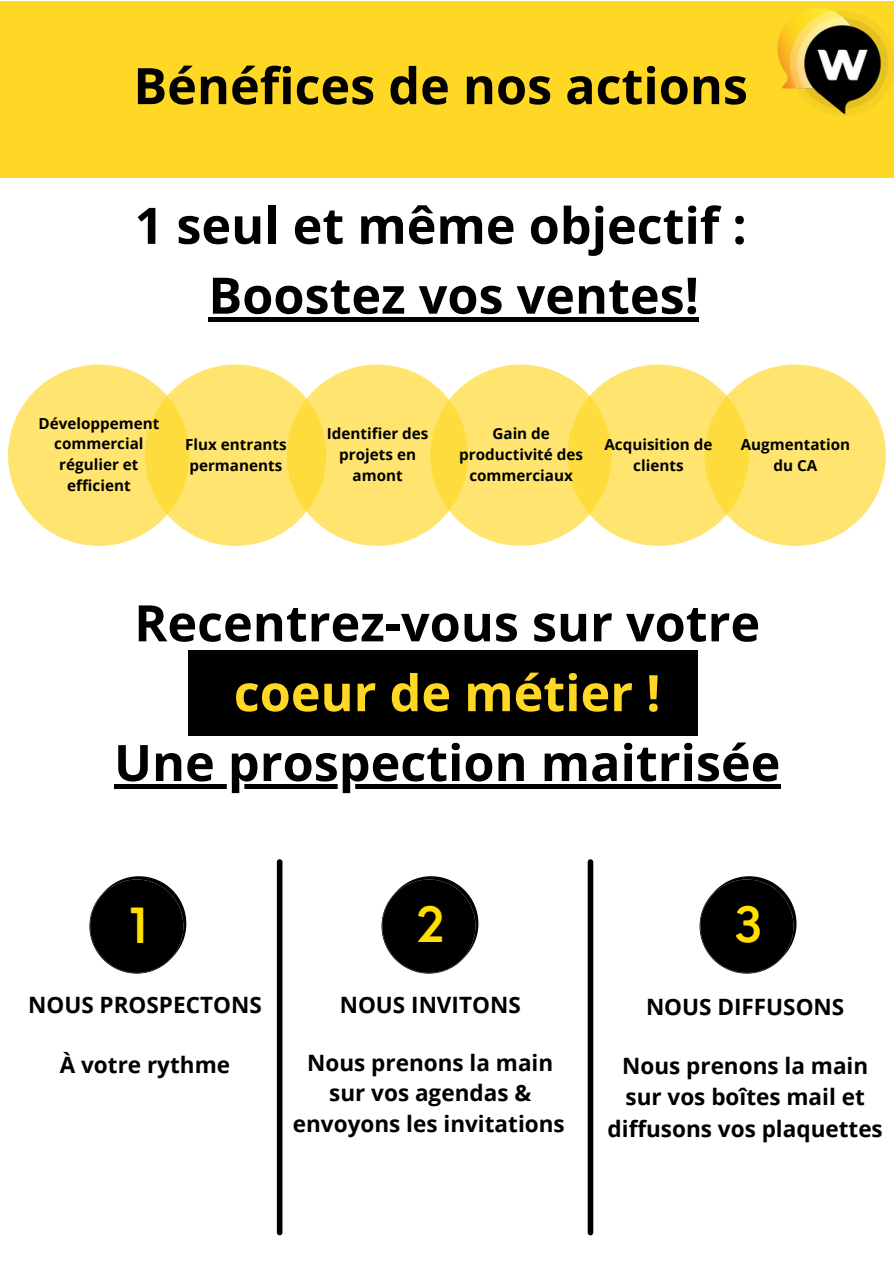
<style>
.page{position:relative;width:894px;height:1264px;background:#fff}
.page>*{position:absolute;margin:0;border:0;box-sizing:border-box;transform-origin:0 0}
.t1{font:700 50.25px/69.8px "Open Sans";color:#000;text-align:center}
.t2{font:600 47.25px "Nourd";color:#ffde00}
.t3{font:700 22.5px/31.5px "Open Sans";color:#000;text-align:center}
.t4{font:700 15.15px/20.5px "Open Sans";color:#000;text-align:center}
.s1{color:#ffd825}
</style>
<div class="page">
<div style="left:0;top:1px;width:893px;height:177px;background:#ffd825"></div>
<div style="left:145px;top:364px;width:181px;height:182px;background:#ffe570;border-radius:50%"></div>
<svg style="left:287px;top:364px;width:181px;height:182px;background:#ffe369"></svg>
<svg style="left:430px;top:364px;width:181px;height:182px;background:#ffe36a"></svg>
<svg style="left:567px;top:364px;width:181px;height:182px;background:#ffe368"></svg>
<svg style="left:704px;top:364px;width:181px;height:182px;background:#ffe369"></svg>
<svg style="left:8px;top:364px;width:181px;height:182px;background:#ffe369"></svg>
<hr style="left:208px;top:317px;width:490px;height:4px;background:#000">
<img style="left:777px;top:9px;width:112px;height:106px">
<div style="left:188px;top:650px;width:509px;height:86px;background:#000"></div>
<div style="left:114px;top:784px;width:666px;height:5px;background:#000"></div>
<svg style="left:89px;top:876px;width:97px;height:97px"></svg>
<svg style="left:381px;top:876px;width:97px;height:97px"></svg>
<svg style="left:699px;top:876px;width:97px;height:97px"></svg>
<div style="left:587px;top:862px;width:6px;height:370px;background:#000"></div>
<div style="left:277px;top:862px;width:5px;height:370px;background:#000"></div>
<p class="t1" style="left:133px;top:50px;width:616px">Bénéfices de nos actions</p>
<p class="t1" style="left:134px;top:189px;width:613px">1 seul et même objectif :<br>Boostez vos ventes!</p>
<p class="t4" style="left:38px;top:412px;width:122px">Développement commercial régulier et efficient</p>
<p class="t4" style="left:185px;top:434px;width:103px;text-align:left">Flux entrants permanents</p>
<p class="t4" style="left:327px;top:423px;width:103px">Identifier des projets en amont</p>
<p class="t4" style="left:459px;top:423px;width:125px">Gain de productivité des commerciaux</p>
<p class="t4" style="left:604px;top:434px;width:110px">Acquisition de clients</p>
<p class="t4" style="left:740px;top:434px;width:111px">Augmentation du CA</p>
<p class="t1" style="left:134px;top:587px;width:627px">Recentrez-vous sur votre <span class="s1">coeur de métier !</span></p>
<p class="t1" style="left:114px;top:726px;width:667px">Une prospection maitrisée</p>
<p class="t2" style="left:129px;top:895px;width:19px">1</p>
<p class="t2" style="left:415px;top:895px;width:31px">2</p>
<p class="t2" style="left:733px;top:895px;width:30px">3</p>
<p class="t3" style="left:28px;top:988px;width:235px">NOUS PROSPECTONS</p>
<p class="t3" style="left:60px;top:1048px;width:172px">À votre rythme</p>
<p class="t3" style="left:339px;top:988px;width:182px">NOUS INVITONS</p>
<p class="t3" style="left:293px;top:1046px;width:273px;line-height:30.5px">Nous prenons la main sur vos agendas &amp; envoyons les invitations</p>
<p class="t3" style="left:645px;top:990px;width:200px">NOUS DIFFUSONS</p>
<p class="t3" style="left:607px;top:1049px;width:277px">Nous prenons la main sur vos boîtes mail et diffusons vos plaquettes</p>
</div>
